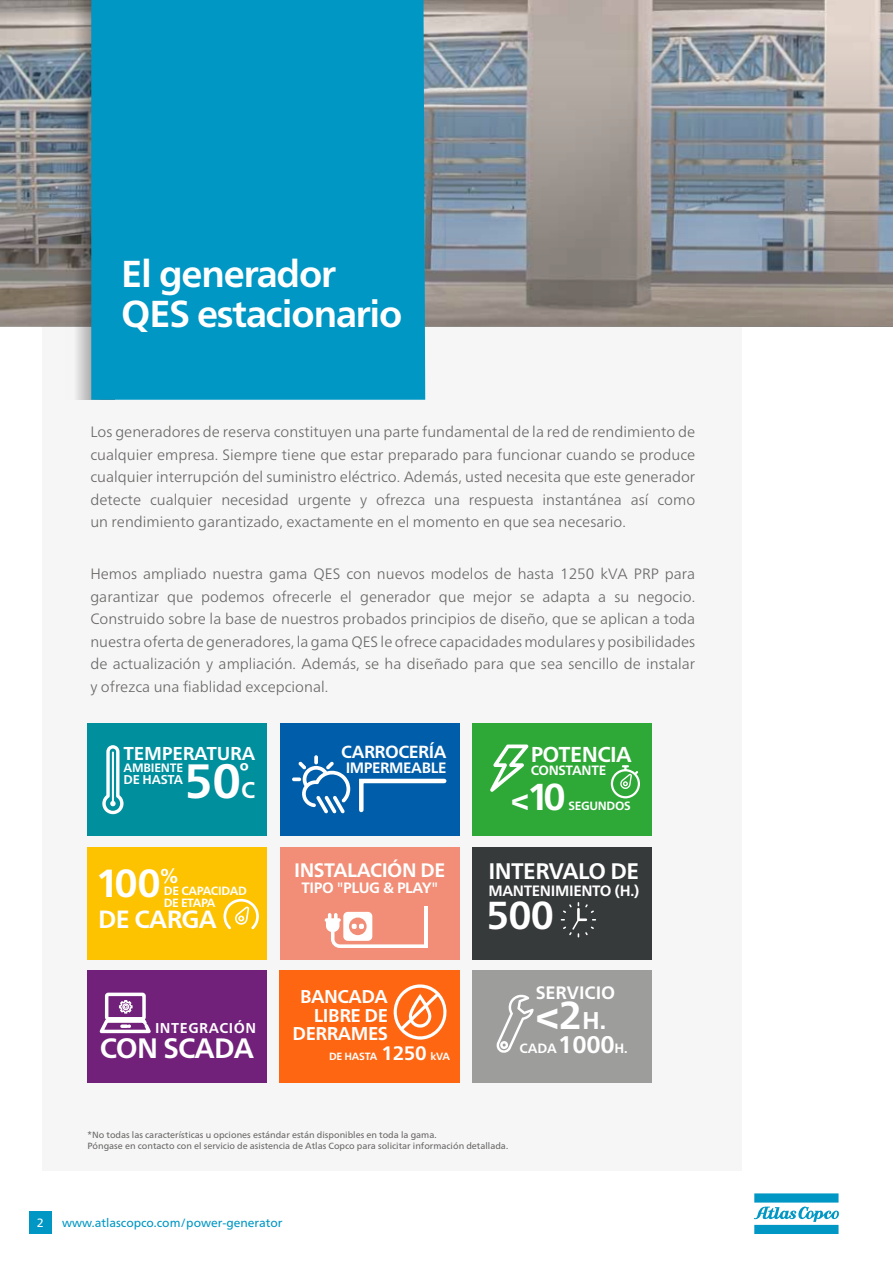
<style>
.page{position:relative;width:893px;height:1263px;background:#fff}
.page>*{position:absolute;margin:0;border:0;box-sizing:border-box;transform-origin:0 0}
.t1{font:700 48.15px "Neue Frutiger World";color:#fff}
.t2{font:700 39.15px "Neue Frutiger World";color:#fff}
.t3{font:700 39px "Neue Frutiger World";color:#fff}
.t4{font:700 37.5px/40.5px "Neue Frutiger World";letter-spacing:-.03em;color:#fff}
.t5{font:700 28.05px "Neue Frutiger World";letter-spacing:-.03em;color:#fff}
.t6{font:700 24.9px "Neue Frutiger World";letter-spacing:-.03em;color:#fff}
.t7{font:700 22.5px "Neue Frutiger World";letter-spacing:-.025em;color:#fff}
.t8{font:700 21.6px "Neue Frutiger World";letter-spacing:-.025em;color:#fff}
.t9{font:700 19.5px "Neue Frutiger World";letter-spacing:-.025em;color:#fff}
.t10{font:700 18.75px "Neue Frutiger World";letter-spacing:-.01em;color:#fff}
.t11{font:700 18.6px/18.6px "Neue Frutiger World";letter-spacing:-.025em;color:#fff;text-align:right}
.t12{font:700 18px "Neue Frutiger World";color:#fff}
.t13{font:700 17.55px "Neue Frutiger World";letter-spacing:-.025em;color:#fff}
.t14{font:300 15px/22.5px "Neue Frutiger World";color:#686766;text-align:justify}
.t15{font:700 15px "Neue Frutiger World";letter-spacing:-.025em;color:#fff}
.t16{font:700 14.25px "Neue Frutiger World";letter-spacing:.04em;color:#fff}
.t17{font:700 13.5px "Neue Frutiger World";letter-spacing:-.025em;color:#fff}
.t18{font:700 12.75px "Neue Frutiger World";letter-spacing:-.02em;color:#fff}
.t19{font:700 12.15px "Neue Frutiger World";letter-spacing:-.02em;color:#fff}
.t20{font:12px "Neue Frutiger World";color:#0097c4}
.t21{font:700 12px/12px "Neue Frutiger World";letter-spacing:-.03em;color:#fff}
.t22{font:12px "Neue Frutiger World";color:#fff}
.t23{font:700 10.5px "Neue Frutiger World";letter-spacing:-.025em;color:#fff}
.t24{font:9px/10.8px "Neue Frutiger World";color:#686766}
.s1{font-size:22.8px}
.s2{font-size:30px}
.s3{font-size:24.3px}
.s4{font-size:24px}
.s5{font-size:19.5px}
</style>
<div class="page">
<div style="left:43px;top:263px;width:699px;height:908px;background:#f7f6f6"></div>
<svg style="left:0;top:0;width:893px;height:327px;background:#949597"></svg>
<div style="left:473px;top:970px;width:179px;height:112px;background:#9d9d9c"></div>
<svg style="left:496px;top:994px;width:38px;height:59px"></svg>
<svg style="left:65px;top:0;width:26px;height:400px;background:#8d8e90"></svg>
<div style="left:88px;top:970px;width:179px;height:112px;background:#72217b"></div>
<svg style="left:99px;top:992px;width:52px;height:42px"></svg>
<div style="left:91px;top:0;width:334px;height:400px;background:#0097c4"></div>
<svg style="left:754px;top:1193px;width:85px;height:41px"></svg>
<div style="left:29px;top:1211px;width:22px;height:23px;background:#0097c4"></div>
<div style="left:88px;top:847px;width:179px;height:112px;background:#fdc300"></div>
<svg style="left:223px;top:899px;width:36px;height:30px"></svg>
<div style="left:473px;top:847px;width:179px;height:112px;background:#373a3b"></div>
<div style="left:280px;top:723px;width:179px;height:112px;background:#005da9"></div>
<svg style="left:292px;top:755px;width:58px;height:58px"></svg>
<svg style="left:359px;top:778px;width:88px;height:35px"></svg>
<div style="left:473px;top:723px;width:179px;height:112px;background:#2ea836"></div>
<svg style="left:490px;top:744px;width:38px;height:48px"></svg>
<svg style="left:611px;top:765px;width:29px;height:33px"></svg>
<div style="left:88px;top:723px;width:179px;height:112px;background:#008f9d"></div>
<svg style="left:102px;top:745px;width:22px;height:69px"></svg>
<div style="left:280px;top:847px;width:179px;height:112px;background:#f28e77"></div>
<svg style="left:325px;top:912px;width:99px;height:36px"></svg>
<hr style="left:424px;top:906px;width:3px;height:42px;background:#fff">
<div style="left:279px;top:970px;width:181px;height:112px;background:#ff6612"></div>
<svg style="left:394px;top:984px;width:53px;height:55px"></svg>
<svg style="left:561px;top:902px;width:35px;height:35px"></svg>
<h3 class="t4" style="left:121px;top:253px;width:283px">El generador<br>QES estacionario</h3>
<p class="t14" style="left:90px;top:421px;width:606px">Los generadores de reserva constituyen una parte fundamental de la red de rendimiento de cualquier empresa. Siempre tiene que estar preparado para funcionar cuando se produce cualquier interrupción del suministro eléctrico. Además, usted necesita que este generador detecte cualquier necesidad urgente y ofrezca una respuesta instantánea así como un rendimiento garantizado, exactamente en el momento en que sea necesario.</p>
<p class="t14" style="left:90px;top:563px;width:606px">Hemos ampliado nuestra gama QES con nuevos modelos de hasta 1250 kVA PRP para garantizar que podemos ofrecerle el generador que mejor se adapta a su negocio.<br>Construido sobre la base de nuestros probados principios de diseño, que se aplican a toda nuestra oferta de generadores, la gama QES le ofrece capacidades modulares y posibilidades de actualización y ampliación. Además, se ha diseñado para que sea sencillo de instalar y ofrezca una fiablidad excepcional.</p>
<p class="t10" style="left:124px;top:736px;width:133px">TEMPERATURA</p>
<p class="t19" style="left:124px;top:757px;width:61px">AMBIENTE</p>
<p class="t18" style="left:124px;top:768px;width:61px">DE HASTA</p>
<h1 class="t1" style="left:184px;top:738px;width:73px">50<span class="s1">C</span></h1>
<p class="t11" style="left:240px;top:760px;width:10px">º</p>
<p class="t13" style="left:341px;top:736px;width:107px">CARROCERÍA</p>
<p class="t15" style="left:346px;top:754px;width:102px">IMPERMEABLE</p>
<h3 class="t8" style="left:531px;top:735px;width:103px">POTENCIA</h3>
<p class="t17" style="left:531px;top:759px;width:77px">CONSTANTE</p>
<h3 class="t4" style="left:511px;top:776px;width:56px"><span class="s2">&lt;</span>10</h3>
<p class="t21" style="left:568px;top:800px;width:64px">SEGUNDOS</p>
<h3 class="t9" style="left:294px;top:853px;width:153px">INSTALACIÓN DE</h3>
<p class="t15" style="left:301px;top:875px;width:138px">TIPO "PLUG &amp; PLAY"</p>
<h2 class="t2" style="left:96px;top:849px;width:84px">100<sup>%</sup></h2>
<h3 class="t7" style="left:488px;top:851px;width:152px">INTERVALO DE</h3>
<p class="t15" style="left:488px;top:877px;width:152px">MANTENIMIENTO (H.)</p>
<p class="t21" style="left:164px;top:884px;width:85px">DE CAPACIDAD<br>DE ETAPA</p>
<h3 class="t6" style="left:98px;top:897px;width:120px">DE CARGA</h3>
<h3 class="t3" style="left:486px;top:881px;width:69px">500</h3>
<p class="t12" style="left:536px;top:977px;width:81px">SERVICIO</p>
<h3 class="t3" style="left:536px;top:981px;width:72px">&lt;2<span class="s3">H.</span></h3>
<p class="t11" style="left:293px;top:987px;width:97px">BANCADA<br>LIBRE DE<br>DERRAMES</p>
<p class="t16" style="left:155px;top:1015px;width:103px">INTEGRACIÓN</p>
<h3 class="t5" style="left:100px;top:1023px;width:156px">CON SCADA</h3>
<p class="t17" style="left:519px;top:1036px;width:110px">CADA<span class="s4">1000</span>H.</p>
<p class="t23" style="left:329px;top:1047px;width:123px">DE HASTA <span class="s5">1250</span> kVA</p>
<p class="t24" style="left:88px;top:1129px;width:422px">*No todas las características u opciones estándar están disponibles en toda la gama.<br>Póngase en contacto con el servicio de asistencia de Atlas Copco para solicitar información detallada.</p>
<p class="t22" style="left:37px;top:1214px;width:8px">2</p>
<p class="t20" style="left:62px;top:1213px;width:222px">www.atlascopco.com/power-generator</p>
</div>
